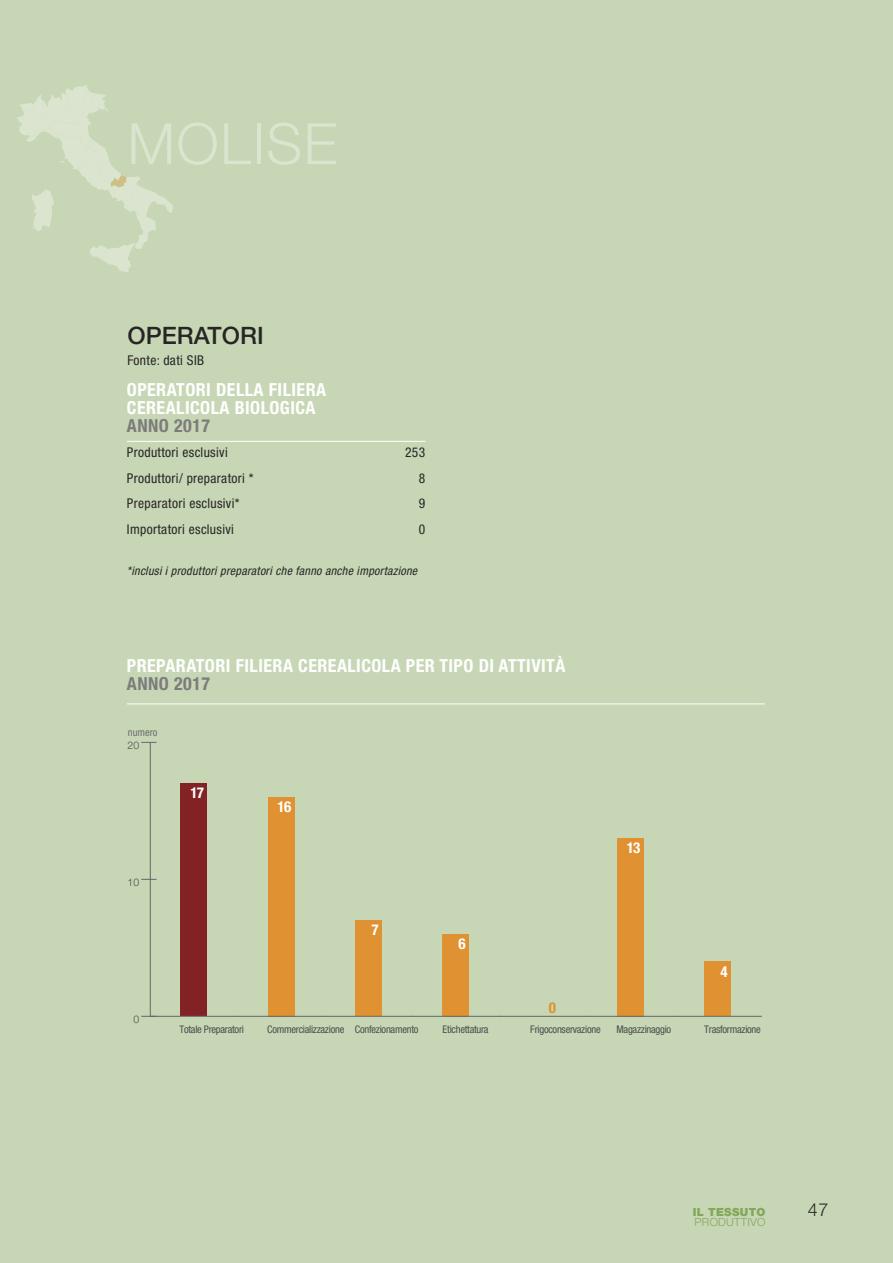
<style>
.page{position:relative;width:893px;height:1263px;background:#c7d7b5}
.page>*{position:absolute;margin:0;border:0;box-sizing:border-box;transform-origin:0 0}
.t1{font:300 57px "Helvetica Neue";letter-spacing:.025em;color:rgb(255 255 255/.35)}
.t2{font:500 24px "Helvetica Neue";color:#272526}
.t3{font:700 condensed 18px "Helvetica Neue";letter-spacing:.025em;color:#fff}
.t4{font:700 condensed 18px "Helvetica Neue";letter-spacing:.025em;color:#7d7c7d}
.t5{font:300 18px "Helvetica Neue";color:#272526}
.t6{font:700 condensed 15px "Helvetica Neue";color:#fff}
.t7{font:700 condensed 15px "Helvetica Neue";color:#e09131}
.t8{font:condensed 13.5px "Helvetica Neue";letter-spacing:.025em;color:#272526}
.t9{font:italic condensed 12px "Helvetica Neue";letter-spacing:.025em;color:#272526}
.t10{font:300 11.25px "Helvetica Neue";letter-spacing:.025em;color:#83a75b}
.t11{font:900 11.25px "Helvetica Neue";letter-spacing:.025em;color:#83a75b}
.t12{font:condensed 10.5px "Helvetica Neue";letter-spacing:-.025em;color:#4d4d4d}
.t13{font:condensed 10.5px "Helvetica Neue";color:#6c6e71}
.t14{font:300 10.5px "Helvetica Neue";color:#4d4d4d}
</style>
<div class="page">
<svg style="left:17px;top:85px;width:156px;height:187px"></svg>
<hr style="left:127px;top:441px;width:298px;height:1px;background:#fff">
<hr style="left:127px;top:704px;width:638px;height:1px;background:#fff">
<div style="left:181px;top:783px;width:26px;height:233px;background:#822225"></div>
<div style="left:268px;top:797px;width:26px;height:219px;background:#e09131"></div>
<div style="left:355px;top:920px;width:27px;height:96px;background:#e09131"></div>
<div style="left:443px;top:934px;width:26px;height:82px;background:#e09131"></div>
<div style="left:617px;top:838px;width:26px;height:178px;background:#e09131"></div>
<div style="left:704px;top:961px;width:27px;height:55px;background:#e09131"></div>
<hr style="left:150px;top:1016px;width:611px;height:1px;background:#666">
<hr style="left:150px;top:742px;width:1px;height:274px;background:#666">
<svg style="left:141px;top:879px;width:16px;height:1px"></svg>
<svg style="left:141px;top:742px;width:16px;height:1px"></svg>
<p class="t1" style="left:128px;top:123px;width:211px">MOLISE</p>
<p class="t2" style="left:128px;top:327px;width:138px">OPERATORI</p>
<p class="t8" style="left:128px;top:356px;width:78px">Fonte: dati SIB</p>
<p class="t3" style="left:127px;top:384px;width:201px">OPERATORI DELLA FILIERA</p>
<p class="t3" style="left:127px;top:402px;width:190px">CEREALICOLA BIOLOGICA</p>
<p class="t4" style="left:127px;top:420px;width:85px">ANNO 2017</p>
<p class="t8" style="left:127px;top:448px;width:102px">Produttori esclusivi</p>
<p class="t8" style="left:405px;top:448px;width:22px">253</p>
<p class="t8" style="left:127px;top:473px;width:128px">Produttori/ preparatori *</p>
<p class="t8" style="left:419px;top:473px;width:8px">8</p>
<p class="t8" style="left:127px;top:499px;width:114px">Preparatori esclusivi*</p>
<p class="t8" style="left:419px;top:499px;width:8px">9</p>
<p class="t8" style="left:127px;top:524px;width:109px">Importatori esclusivi</p>
<p class="t8" style="left:419px;top:524px;width:8px">0</p>
<p class="t9" style="left:127px;top:566px;width:294px">*inclusi i produttori preparatori che fanno anche importazione</p>
<p class="t3" style="left:127px;top:659px;width:440px">PREPARATORI FILIERA CEREALICOLA PER TIPO DI ATTIVITÀ</p>
<p class="t4" style="left:127px;top:677px;width:85px">ANNO 2017</p>
<p class="t13" style="left:128px;top:728px;width:31px">numero</p>
<p class="t14" style="left:128px;top:741px;width:13px">20</p>
<p class="t14" style="left:128px;top:878px;width:13px">10</p>
<p class="t14" style="left:133px;top:1015px;width:7px">0</p>
<p class="t6" style="left:190px;top:788px;width:15px">17</p>
<p class="t6" style="left:278px;top:801px;width:15px">16</p>
<p class="t6" style="left:371px;top:925px;width:9px">7</p>
<p class="t6" style="left:459px;top:938px;width:9px">6</p>
<p class="t7" style="left:549px;top:1002px;width:9px">0</p>
<p class="t6" style="left:627px;top:842px;width:15px">13</p>
<p class="t6" style="left:720px;top:966px;width:9px">4</p>
<p class="t12" style="left:179px;top:1025px;width:66px">Totale Preparatori</p>
<p class="t12" style="left:355px;top:1025px;width:65px">Confezionamento</p>
<p class="t12" style="left:267px;top:1025px;width:79px">Commercializzazione</p>
<p class="t12" style="left:443px;top:1025px;width:48px">Etichettatura</p>
<p class="t12" style="left:530px;top:1025px;width:72px">Frigoconservazione</p>
<p class="t12" style="left:616px;top:1025px;width:56px">Magazzinaggio</p>
<p class="t12" style="left:704px;top:1025px;width:58px">Trasformazione</p>
<p class="t11" style="left:693px;top:1208px;width:74px">IL TESSUTO</p>
<p class="t10" style="left:694px;top:1218px;width:72px">PRODUTTIVO</p>
<p class="t5" style="left:808px;top:1203px;width:22px">47</p>
</div>
